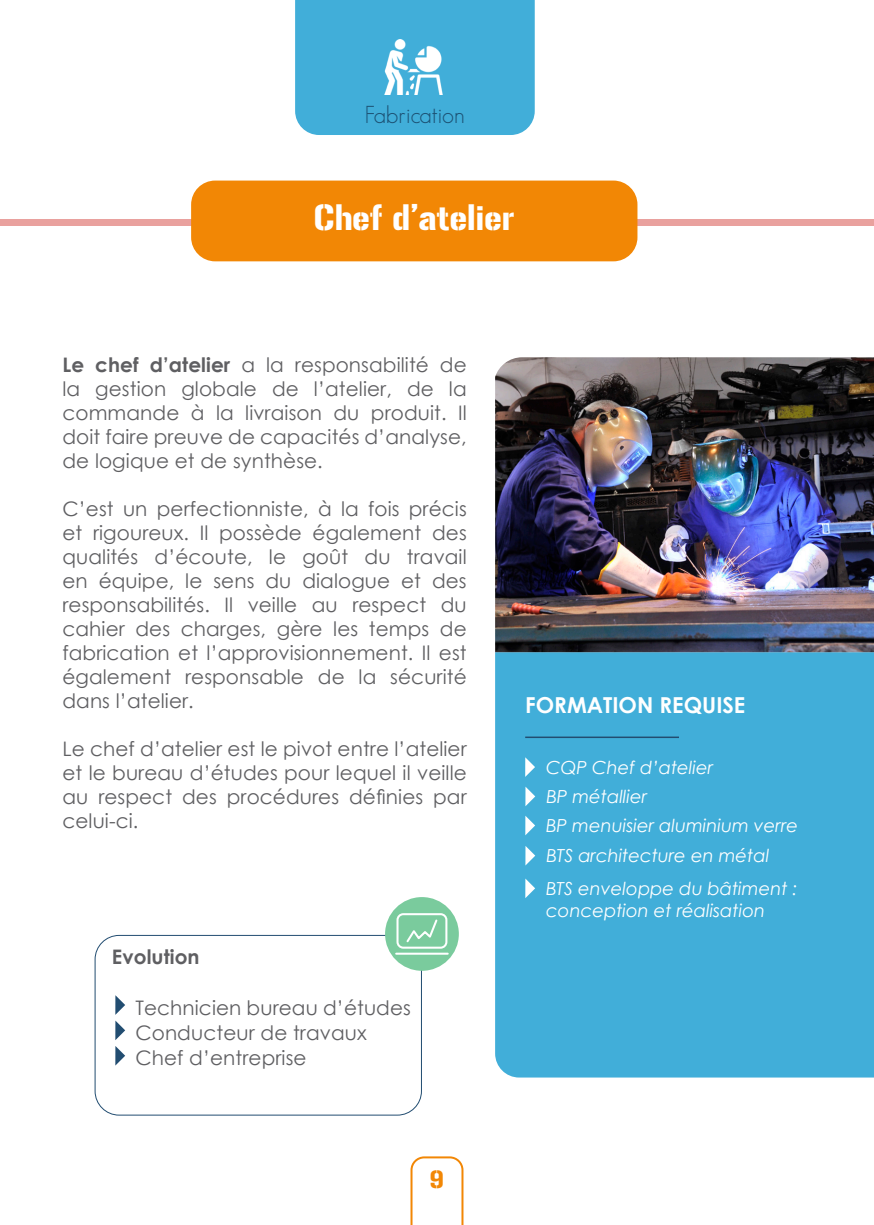
<style>
.page{position:relative;width:874px;height:1225px;background:#fff}
.page>*{position:absolute;margin:0;border:0;box-sizing:border-box;transform-origin:0 0}
.t1{font:32px "Gunplay";color:#fff}
.t2{font:300 24px "Geosans";color:#1c5173}
.t3{font:700 22px "Century Gothic";color:#fff}
.t4{font:22px "Gunplay";color:#f28705}
.t5{font:20px/24px "Century Gothic";letter-spacing:.005em;color:#5f5f62;text-align:justify}
.t6{font:700 20px "Century Gothic";letter-spacing:.005em;color:#5f5f62}
.t7{font:italic 18px/29.6px "Century Gothic";color:#fff}
.s1{font-weight:700}
</style>
<div class="page">
<svg style="left:410px;top:1156px;width:54px;height:69px"></svg>
<div style="left:0;top:219px;width:873px;height:7px;background:#e9a19e"></div>
<div style="left:495px;top:652px;width:378px;height:425px;background:#41aed9"></div>
<img style="left:495px;top:357px;width:378px;height:295px">
<hr style="left:525px;top:736px;width:153px;height:2px;background:#224d71">
<div style="left:191px;top:181px;width:446px;height:80px;background:#f28705;border-radius:24px"></div>
<div style="left:94px;top:935px;width:328px;height:180px;border:1px solid #224d71;border-radius:24px"></div>
<svg style="left:115px;top:995px;width:10px;height:45px"></svg>
<svg style="left:115px;top:1046px;width:10px;height:19px"></svg>
<svg style="left:525px;top:757px;width:10px;height:20px"></svg>
<svg style="left:525px;top:786px;width:10px;height:20px"></svg>
<svg style="left:525px;top:815px;width:10px;height:20px"></svg>
<svg style="left:525px;top:846px;width:10px;height:19px"></svg>
<svg style="left:525px;top:878px;width:10px;height:20px"></svg>
<div style="left:295px;top:0;width:239px;height:135px;background:#41aed9"></div>
<img style="left:383px;top:40px;width:59px;height:55px">
<div style="left:385px;top:897px;width:73px;height:73px;background:#7acb9d;border-radius:50%"></div>
<svg style="left:406px;top:919px;width:32px;height:24px"></svg>
<hr style="left:396px;top:952px;width:51px;height:2px;background:#fff">
<div style="left:396px;top:913px;width:51px;height:35px;border:2px solid #fff;border-radius:6px"></div>
<p class="t2" style="left:364px;top:101px;width:102px">Fabrication</p>
<h1 class="t1" style="left:314px;top:199px;width:202px">Chef d’atelier</h1>
<p class="t5" style="left:62px;top:353px;width:405px"><span class="s1">Le chef d’atelier</span> a la responsabilité de la gestion globale de l’atelier, de la commande à la livraison du produit. Il doit faire preuve de capacités d’analyse, de logique et de synthèse.</p>
<p class="t5" style="left:62px;top:497px;width:405px">C’est un perfectionniste, à la fois précis et rigoureux. Il possède également des qualités d’écoute, le goût du travail en équipe, le sens du dialogue et des responsabilités. Il veille au respect du cahier des charges, gère les temps de fabrication et l’approvisionnement. Il est également responsable de la sécurité dans l’atelier.</p>
<p class="t5" style="left:62px;top:737px;width:405px">Le chef d’atelier est le pivot entre l’atelier et le bureau d’études pour lequel il veille au respect des procédures définies par celui-ci.</p>
<p class="t6" style="left:112px;top:942px;width:89px">Evolution</p>
<p class="t5" style="left:135px;top:994px;width:277px;line-height:25.4px;text-align:left">Technicien bureau d’études<br>Conducteur de travaux<br>Chef d’entreprise</p>
<p class="t4" style="left:430px;top:1166px;width:16px">9</p>
<p class="t3" style="left:525px;top:688px;width:222px">FORMATION REQUISE</p>
<p class="t7" style="left:546px;top:752px;width:253px">CQP Chef d’atelier<br>BP métallier<br>BP menuisier aluminium verre<br>BTS architecture en métal</p>
<p class="t7" style="left:546px;top:877px;width:253px;line-height:21.6px">BTS enveloppe du bâtiment : conception et réalisation</p>
</div>
